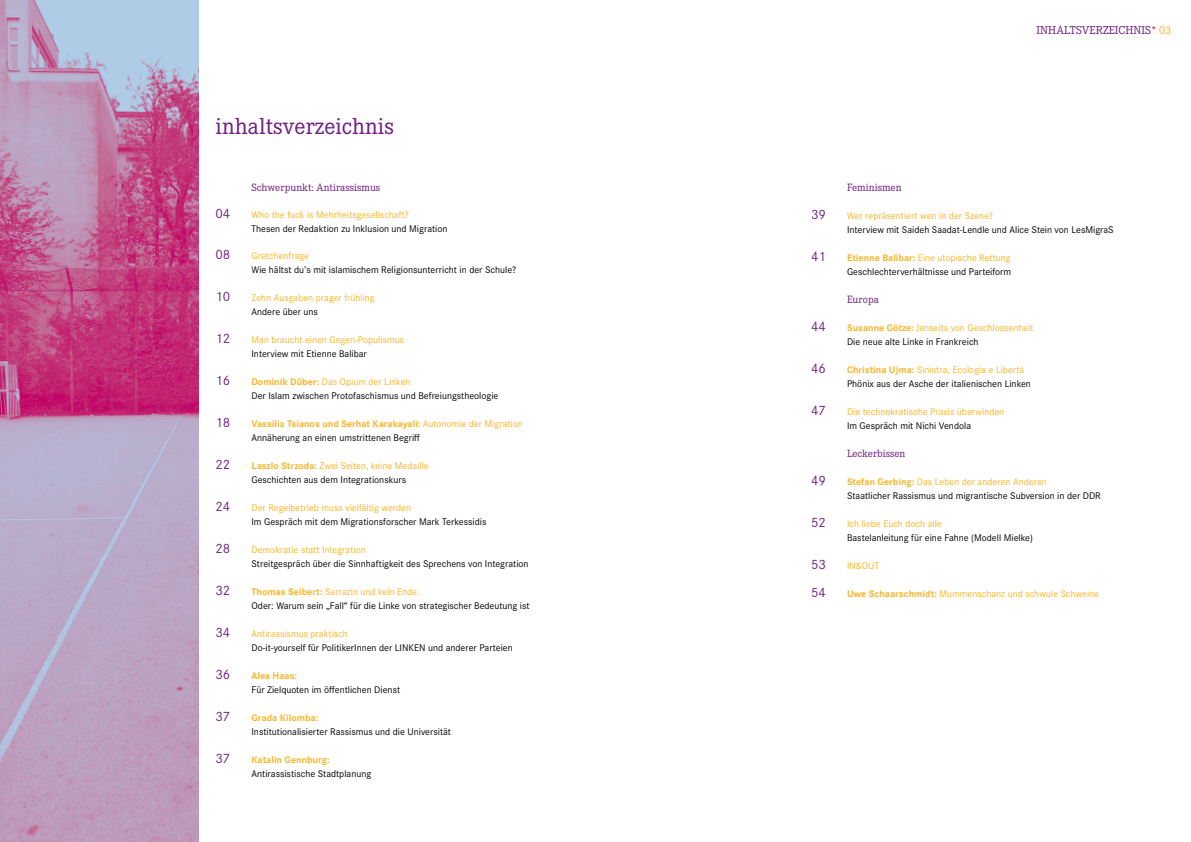
<style>
.page{position:relative;width:1191px;height:842px;background:#fff}
.page>*{position:absolute;margin:0;border:0;box-sizing:border-box;transform-origin:0 0}
.t1{font:24px "Corporate E";color:#702180}
.t2{font:14px "Corporate S";color:#702180}
.t3{font:12px "Corporate E";color:#702180}
.t4{font:11px "Corporate E";color:#702180}
.t5{font:10px/14px "Corporate S";color:#000}
.t6{font:10px "Corporate S";color:#f9b526}
.t7{font:700 10px "Corporate S";color:#f9b526}
.s1{font-weight:700;color:#f9b526}
.s2{color:#f9b526}
.s3{color:#e2001a}
.s4{font-weight:700}
</style>
<div class="page">
<img style="left:0;top:0;width:198px;height:842px">
<h1 class="t1" style="left:215px;top:113px;width:180px">inhaltsverzeichnis</h1>
<p class="t4" style="left:251px;top:181px;width:130px">Schwerpunkt: Antirassismus</p>
<h2 class="t2" style="left:215px;top:205px;width:16px">04</h2>
<p class="t6" style="left:251px;top:209px;width:159px">Who the fuck is Mehrheitsgesellschaft?</p>
<p class="t5" style="left:251px;top:222px;width:197px">Thesen der Redaktion zu Inklusion und Migration</p>
<h2 class="t2" style="left:215px;top:246px;width:16px">08</h2>
<p class="t6" style="left:251px;top:250px;width:59px">Gretchenfrage</p>
<p class="t5" style="left:251px;top:263px;width:266px">Wie hältst du’s mit islamischem Religionsunterricht in der Schule?</p>
<h2 class="t2" style="left:215px;top:288px;width:16px">10</h2>
<p class="t6" style="left:251px;top:292px;width:125px">Zehn Ausgaben prager frühling</p>
<p class="t5" style="left:251px;top:305px;width:68px">Andere über uns</p>
<h2 class="t2" style="left:215px;top:330px;width:16px">12</h2>
<p class="t6" style="left:251px;top:334px;width:154px">Man braucht einen Gegen-Populismus</p>
<p class="t5" style="left:251px;top:347px;width:117px">Interview mit Etienne Balibar</p>
<h2 class="t2" style="left:215px;top:372px;width:16px">16</h2>
<p class="t5" style="left:251px;top:375px;width:248px"><span class="s1">Dominik Düber:</span> <span class="s2">Das Opium der Linken<br></span>Der Islam zwischen Protofaschismus und Befreiungstheologie</p>
<h2 class="t2" style="left:215px;top:414px;width:16px">18</h2>
<p class="t5" style="left:251px;top:417px;width:273px"><span class="s1">Vassilis Tsianos und Serhat Karakayali:</span> <span class="s2">Autonomie der Migration<br></span>Annäherung an einen umstrittenen Begriff</p>
<h2 class="t2" style="left:215px;top:456px;width:16px">22</h2>
<p class="t5" style="left:251px;top:459px;width:179px"><span class="s1">Laszlo Strzoda:</span> <span class="s2">Zwei Seiten, keine Medaille<br></span>Geschichten aus dem Integrationskurs</p>
<h2 class="t2" style="left:215px;top:498px;width:16px">24</h2>
<p class="t6" style="left:251px;top:502px;width:161px">Der Regelbetrieb muss vielfältig werden</p>
<p class="t5" style="left:251px;top:515px;width:236px">Im Gespräch mit dem Migrationsforscher Mark Terkessidis</p>
<h2 class="t2" style="left:215px;top:540px;width:16px">28</h2>
<p class="t6" style="left:251px;top:544px;width:116px">Demokratie statt Integration</p>
<p class="t5" style="left:251px;top:557px;width:279px">Streitgespräch über die Sinnhaftigkeit des Sprechens von Integration</p>
<h2 class="t2" style="left:215px;top:582px;width:16px">32</h2>
<p class="t5" style="left:251px;top:585px;width:280px"><span class="s1">Thomas Seibert:</span> <span class="s2">Sarrazin und kein Ende.<br></span>Oder: Warum sein „Fall“ für die Linke von strategischer Bedeutung ist</p>
<h2 class="t2" style="left:215px;top:624px;width:16px">34</h2>
<p class="t6" style="left:251px;top:628px;width:98px">Antirassismus praktisch</p>
<p class="t5" style="left:251px;top:641px;width:263px">Do-it-yourself für PolitikerInnen der LINKEN und anderer Parteien</p>
<h2 class="t2" style="left:215px;top:666px;width:16px">36</h2>
<p class="t7" style="left:251px;top:670px;width:47px">Alex Haas:</p>
<p class="t5" style="left:251px;top:683px;width:150px">Für Zielquoten im öffentlichen Dienst</p>
<h2 class="t2" style="left:215px;top:708px;width:16px">37</h2>
<p class="t7" style="left:251px;top:712px;width:68px">Grada Kilomba:</p>
<p class="t5" style="left:251px;top:725px;width:201px">Institutionalisierter Rassismus und die Universität</p>
<h2 class="t2" style="left:215px;top:750px;width:16px">37</h2>
<p class="t7" style="left:251px;top:754px;width:80px">Katalin Gennburg:</p>
<p class="t5" style="left:251px;top:767px;width:121px">Antirassistische Stadtplanung</p>
<p class="t4" style="left:847px;top:181px;width:56px">Feminismen</p>
<p class="t3" style="left:1036px;top:24px;width:136px">inhaltsverzeichnis <span class="s3">*</span> <span class="s2">03</span></p>
<h2 class="t2" style="left:811px;top:206px;width:16px">39</h2>
<p class="t6" style="left:847px;top:210px;width:147px">Wer repräsentiert wen in der Szene?</p>
<p class="t5" style="left:847px;top:223px;width:268px">Interview mit Saideh Saadat-Lendle und Alice Stein von LesMigraS</p>
<h2 class="t2" style="left:811px;top:248px;width:16px">41</h2>
<p class="t5" style="left:847px;top:251px;width:166px"><span class="s1">Etienne Balibar:</span> <span class="s2">Eine utopische Rettung<br></span>Geschlechterverhältnisse und Parteiform</p>
<p class="t4" style="left:847px;top:293px;width:33px">Europa</p>
<h2 class="t2" style="left:811px;top:318px;width:16px">44</h2>
<p class="t5" style="left:847px;top:321px;width:188px"><span class="s1">Susanne Götze:</span> <span class="s2">Jenseits von Geschlossenheit<br></span>Die neue alte Linke in Frankreich</p>
<h2 class="t2" style="left:811px;top:360px;width:16px">46</h2>
<p class="t5" style="left:847px;top:363px;width:185px"><span class="s1">Christina Ujma:</span> <span class="s2">Sinistra, Ecologia e Libertà<br></span>Phönix aus der Asche der italienischen Linken</p>
<h2 class="t2" style="left:811px;top:402px;width:16px">47</h2>
<p class="t6" style="left:847px;top:406px;width:159px">Die technokratische Praxis überwinden</p>
<p class="t5" style="left:847px;top:419px;width:126px">Im Gespräch mit Nichi Vendola</p>
<p class="t4" style="left:847px;top:447px;width:60px">Leckerbissen</p>
<h2 class="t2" style="left:811px;top:472px;width:16px">49</h2>
<p class="t5" style="left:847px;top:475px;width:255px"><span class="s1">Stefan Gerbing:</span> <span class="s2">Das Leben der anderen Anderen<br></span>Staatlicher Rassismus und migrantische Subversion in der DDR</p>
<h2 class="t2" style="left:811px;top:514px;width:16px">52</h2>
<p class="t6" style="left:847px;top:518px;width:96px">Ich liebe Euch doch alle</p>
<p class="t5" style="left:847px;top:531px;width:187px">Bastelanleitung für eine Fahne (Modell Mielke)</p>
<h2 class="t2" style="left:811px;top:556px;width:16px">53</h2>
<p class="t6" style="left:847px;top:560px;width:34px">IN&amp;OUT</p>
<h2 class="t2" style="left:811px;top:584px;width:16px">54</h2>
<p class="t6" style="left:847px;top:588px;width:254px"><span class="s4">Uwe Schaarschmidt:</span> Mummenschanz und schwule Schweine</p>
</div>
